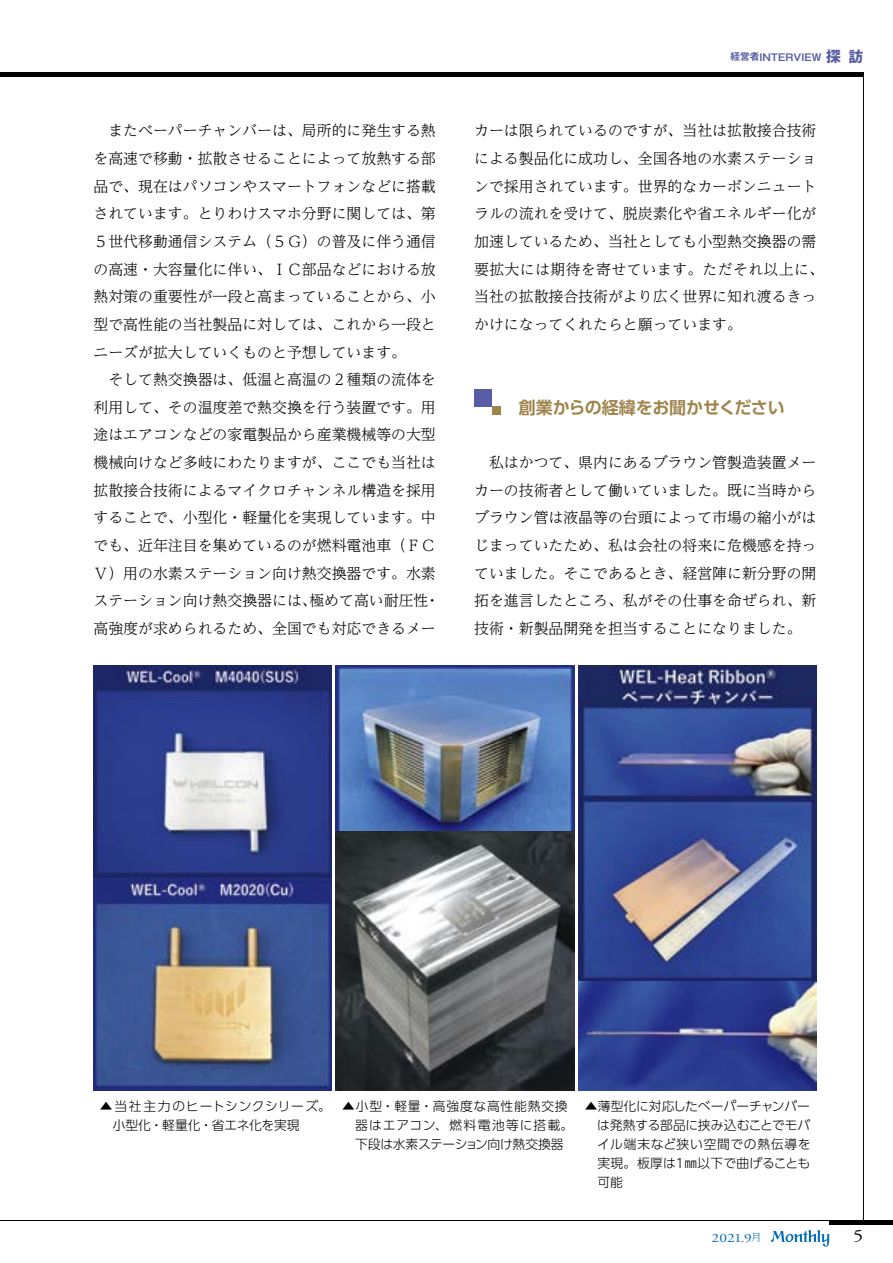
<style>
.page{position:relative;width:893px;height:1263px;background:#fff}
.page>*{position:absolute;margin:0;border:0;box-sizing:border-box;transform-origin:0 0}
.t1{font:700 16.95px "UD Shin Go Pr 6 N De";letter-spacing:-.015em;color:#9f844b}
.t2{font:16.95px "Adobe Garamond Pro";color:#000;scale:1.2 1}
.t3{font:300 14.85px/27.6px "UD Reimin Pr 6 N";color:#000}
.t4{font:300 12.75px/19.2px "UD Shin Go Pr 6 N";letter-spacing:.02em;color:#000}
.t5{font:300 12.75px/19.2px "UD Shin Go Pr 6 N";letter-spacing:.055em;color:#000}
.t6{font:12.75px "Adobe Garamond Pro";color:#006eb8;scale:1.2 1}
.t7{font:700 9.6px "Gothic MB101 Pro De";color:#565da4}
.s1{font-family:"Gothic MB101 Pro";font-size:14.85px}
.s2{font-family:"UD Reimin Pro";font-weight:300;font-size:10.35px}
</style>
<div class="page">
<div style="left:475px;top:389px;width:17px;height:17px;background:#565da4"></div>
<div style="left:492px;top:406px;width:8px;height:9px;background:#9f844b"></div>
<img style="left:94px;top:665px;width:238px;height:426px">
<img style="left:336px;top:665px;width:238px;height:426px">
<img style="left:578px;top:665px;width:238px;height:426px">
<hr style="left:863px;top:72px;width:1px;height:1148px;background:#000">
<div style="left:0;top:72px;width:863px;height:5px;background:#000"></div>
<div style="left:829px;top:1220px;width:64px;height:5px;background:#000"></div>
<hr style="left:0;top:1220px;width:893px;height:1px;background:#000">
<svg style="left:771px;top:1230px;width:58px;height:16px"></svg>
<p class="t7" style="left:730px;top:49px;width:134px">経営者INTERVIEW <span class="s1">探訪</span></p>
<p class="t3" style="left:94px;top:116px;width:348px">　またべーパーチャンバーは、局所的に発生する熱を高速で移動・拡散させることによって放熱する部品で、現在はパソコンやスマートフォンなどに搭載されています。とりわけスマホ分野に関しては、第<br>５世代移動通信システム（５Ｇ）の普及に伴う通信の高速・大容量化に伴い、ＩＣ部品などにおける放熱対策の重要性が一段と高まっていることから、小型で高性能の当社製品に対しては、これから一段とニーズが拡大していくものと予想しています。<br>　そして熱交換器は、低温と高温の２種類の流体を利用して、その温度差で熱交換を行う装置です。用途はエアコンなどの家電製品から産業機械等の大型機械向けなど多岐にわたりますが、ここでも当社は拡散接合技術によるマイクロチャンネル構造を採用することで、小型化・軽量化を実現しています。中でも、近年注目を集めているのが燃料電池車（ＦＣ<br>Ｖ）用の水素ステーション向け熱交換器です。水素ステーション向け熱交換器には、極めて高い耐圧性・高強度が求められるため、全国でも対応できるメー</p>
<p class="t3" style="left:474px;top:116px;width:351px">カーは限られているのですが、当社は拡散接合技術による製品化に成功し、全国各地の水素ステーションで採用されています。世界的なカーボンニュートラルの流れを受けて、脱炭素化や省エネルギー化が加速しているため、当社としても小型熱交換器の需要拡大には期待を寄せています。ただそれ以上に、当社の拡散接合技術がより広く世界に知れ渡るきっかけになってくれたらと願っています。</p>
<p class="t1" style="left:519px;top:393px;width:267px">創業からの経緯をお聞かせください</p>
<p class="t3" style="left:474px;top:448px;width:344px;text-align:justify">　私はかつて、県内にあるブラウン管製造装置メーカーの技術者として働いていました。既に当時からブラウン管は液晶等の台頭によって市場の縮小がはじまっていたため、私は会社の将来に危機感を持っていました。そこであるとき、経営陣に新分野の開拓を進言したところ、私がその仕事を命ぜられ、新技術・新製品開発を担当することになりました。</p>
<p class="t4" style="left:113px;top:1095px;width:220px;text-indent:-13px">▲当社主力のヒートシンクシリーズ。小型化・軽量化・省エネ化を実現</p>
<p class="t5" style="left:355px;top:1095px;width:220px;text-indent:-13px">▲小型・軽量・高強度な高性能熱交換器はエアコン、燃料電池等に搭載。下段は水素ステーション向け熱交換器</p>
<p class="t4" style="left:597px;top:1095px;width:215px;text-align:justify;text-indent:-12px">▲薄型化に対応したべーパーチャンバーは発熱する部品に挟み込むことでモバイル端末など狭い空間での熱伝導を実現。板厚は１㎜以下で曲げることも可能</p>
<p class="t6" style="left:711px;top:1230px;width:43px">2021.9<span class="s2">月</span></p>
<p class="t2" style="left:853px;top:1225px;width:10px">5</p>
</div>
